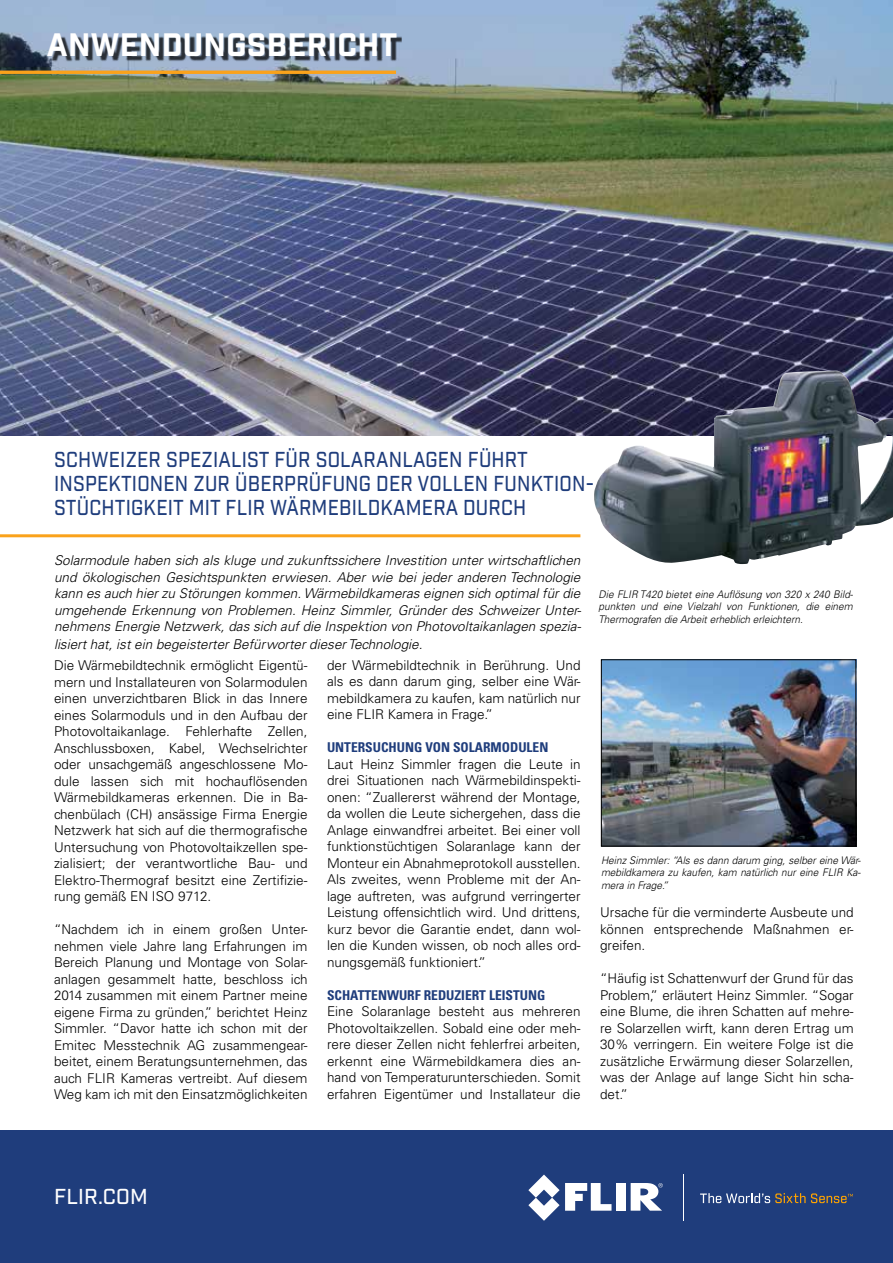
<style>
.page{position:relative;width:893px;height:1263px;background:#fff}
.page>*{position:absolute;margin:0;border:0;box-sizing:border-box;transform-origin:0 0}
.t1{font:700 31.5px "Industry";letter-spacing:.01em;color:#fff}
.t2{font:500 21px/24px "Industry";letter-spacing:.01em;color:#1f3d7c;scale:.9 1}
.t3{font:500 21px "Industry";letter-spacing:.01em;color:#fff}
.t4{font:300 13.5px/16.5px "Univers LT Std";color:#000;text-align:justify}
.t5{font:italic 300 13.5px/16.5px "Univers LT Std";color:#000;text-align:justify}
.t6{font:700 condensed 13.5px "Univers LT Std";color:#1f3d7c}
.t7{font:italic 300 10.5px/12.6px "Univers LT Std";color:#000;text-align:justify;scale:.96 1}
</style>
<div class="page">
<img style="left:0;top:0;width:893px;height:435px">
<div style="left:0;top:1130px;width:893px;height:133px;background:#1f3d7c"></div>
<div style="left:616px;top:1183px;width:10px;height:28px;background:#fff"></div>
<svg style="left:528px;top:1174px;width:83px;height:47px"></svg>
<svg style="left:631px;top:1183px;width:32px;height:28px"></svg>
<svg style="left:700px;top:1193px;width:153px;height:10px"></svg>
<hr style="left:683px;top:1174px;width:1px;height:47px;background:#fff">
<div style="left:51px;top:36px;width:351px;height:26px;background:#000;opacity:.75"></div>
<hr style="left:0;top:534px;width:580px;height:3px;background:#faa21b">
<hr style="left:0;top:71px;width:396px;height:3px;background:#faa21b">
<img style="left:593px;top:371px;width:300px;height:193px">
<img style="left:603px;top:661px;width:251px;height:183px">
<div style="left:601px;top:659px;width:255px;height:187px;border:1px solid #000"></div>
<h1 class="t1" style="left:47px;top:25px;width:352px">ANWENDUNGSBERICHT</h1>
<h2 class="t2" style="left:54px;top:448px;width:601px">SCHWEIZER SPEZIALIST FÜR SOLARANLAGEN FÜHRT<br>INSPEKTIONEN ZUR ÜBERPRÜFUNG DER VOLLEN FUNKTION-<br>STÜCHTIGKEIT MIT FLIR WÄRMEBILDKAMERA DURCH</h2>
<p class="t5" style="left:54px;top:553px;width:529px">Solarmodule haben sich als kluge und zukunftssichere Investition unter wirtschaftlichen und ökologischen Gesichtspunkten erwiesen. Aber wie bei jeder anderen Technologie kann es auch hier zu Störungen kommen. Wärmebildkameras eignen sich optimal für die umgehende Erkennung von Problemen. Heinz Simmler, Gründer des Schweizer Unter&shy;nehmens Energie Netzwerk, das sich auf die Inspektion von Photovoltaikanlagen spezia-</p>
<p class="t5" style="left:54px;top:636px;width:370px">lisiert hat, ist ein begeisterter Befürworter dieser Technologie.</p>
<p class="t4" style="left:54px;top:657px;width:255px">Die Wärmebildtechnik ermöglicht Eigentü&shy;mern und Installateuren von Solarmodulen einen unverzichtbaren Blick in das Innere eines Solarmoduls und in den Aufbau der Photovoltaikanlage. Fehlerhafte Zellen, Anschlussboxen, Kabel, Wechselrichter oder unsachgemäß angeschlossene Mo&shy;dule lassen sich mit hochauflösenden Wärmebildkameras erkennen. Die in Ba&shy;chenbülach (CH) ansässige Firma Energie Netzwerk hat sich auf die thermografische Untersuchung von Photovoltaikzellen spe&shy;zialisiert; der verantwortliche Bau- und Elektro-Thermograf besitzt eine Zertifizie&shy;rung gemäß EN ISO 9712.</p>
<p class="t4" style="left:54px;top:921px;width:255px">“Nachdem ich in einem großen Unter&shy;nehmen viele Jahre lang Erfahrungen im Bereich Planung und Montage von Solar&shy;anlagen gesammelt hatte, beschloss ich 2014 zusammen mit einem Partner meine eigene Firma zu gründen,” berichtet Heinz Simmler. “Davor hatte ich schon mit der Emitec Messtechnik AG zusammengear&shy;beitet, einem Beratungsunternehmen, das auch FLIR Kameras vertreibt. Auf diesem Weg kam ich mit den Einsatzmöglichkeiten</p>
<p class="t4" style="left:327px;top:657px;width:255px">der Wärmebildtechnik in Berührung. Und als es dann darum ging, selber eine Wär&shy;mebildkamera zu kaufen, kam natürlich nur eine FLIR Kamera in Frage.”</p>
<p class="t6" style="left:327px;top:739px;width:223px">UNTERSUCHUNG VON SOLARMODULEN</p>
<p class="t4" style="left:327px;top:756px;width:255px">Laut Heinz Simmler fragen die Leute in drei Situationen nach Wärmebildinspekti&shy;onen: “Zuallererst während der Montage, da wollen die Leute sichergehen, dass die Anlage einwandfrei arbeitet. Bei einer voll funktionstüchtigen Solaranlage kann der Monteur ein Abnahmeprotokoll ausstellen.<br>Als zweites, wenn Probleme mit der An&shy;lage auftreten, was aufgrund verringerter Leistung offensichtlich wird. Und drittens, kurz bevor die Garantie endet, dann wol&shy;len die Kunden wissen, ob noch alles ord&shy;nungsgemäß funktioniert.”</p>
<p class="t6" style="left:327px;top:987px;width:220px">SCHATTENWURF REDUZIERT LEISTUNG</p>
<p class="t4" style="left:327px;top:1003px;width:255px">Eine Solaranlage besteht aus mehreren Photovoltaikzellen. Sobald eine oder meh&shy;rere dieser Zellen nicht fehlerfrei arbeiten, erkennt eine Wärmebildkamera dies an&shy;hand von Temperaturunterschieden. Somit erfahren Eigentümer und Installateur die</p>
<p class="t7" style="left:598px;top:588px;width:267px">Die FLIR T420 bietet eine Auflösung von 320 x 240 Bild&shy;punkten und eine Vielzahl von Funktionen, die einem Thermografen die Arbeit erheblich erleichtern.</p>
<p class="t7" style="left:601px;top:854px;width:272px">Heinz Simmler: “Als es dann darum ging, selber eine Wär&shy;mebildkamera zu kaufen, kam natürlich nur eine FLIR Ka&shy;mera in Frage.”</p>
<p class="t4" style="left:600px;top:904px;width:255px">Ursache für die verminderte Ausbeute und können entsprechende Maßnahmen er&shy;greifen.</p>
<p class="t4" style="left:600px;top:970px;width:255px">“Häufig ist Schattenwurf der Grund für das Problem,” erläutert Heinz Simmler. “Sogar eine Blume, die ihren Schatten auf mehre&shy;re Solarzellen wirft, kann deren Ertrag um 30% verringern. Ein weitere Folge ist die zusätzliche Erwärmung dieser Solarzellen, was der Anlage auf lange Sicht hin scha&shy;det.”</p>
<h2 class="t3" style="left:54px;top:1183px;width:95px">FLIR.COM</h2>
</div>
